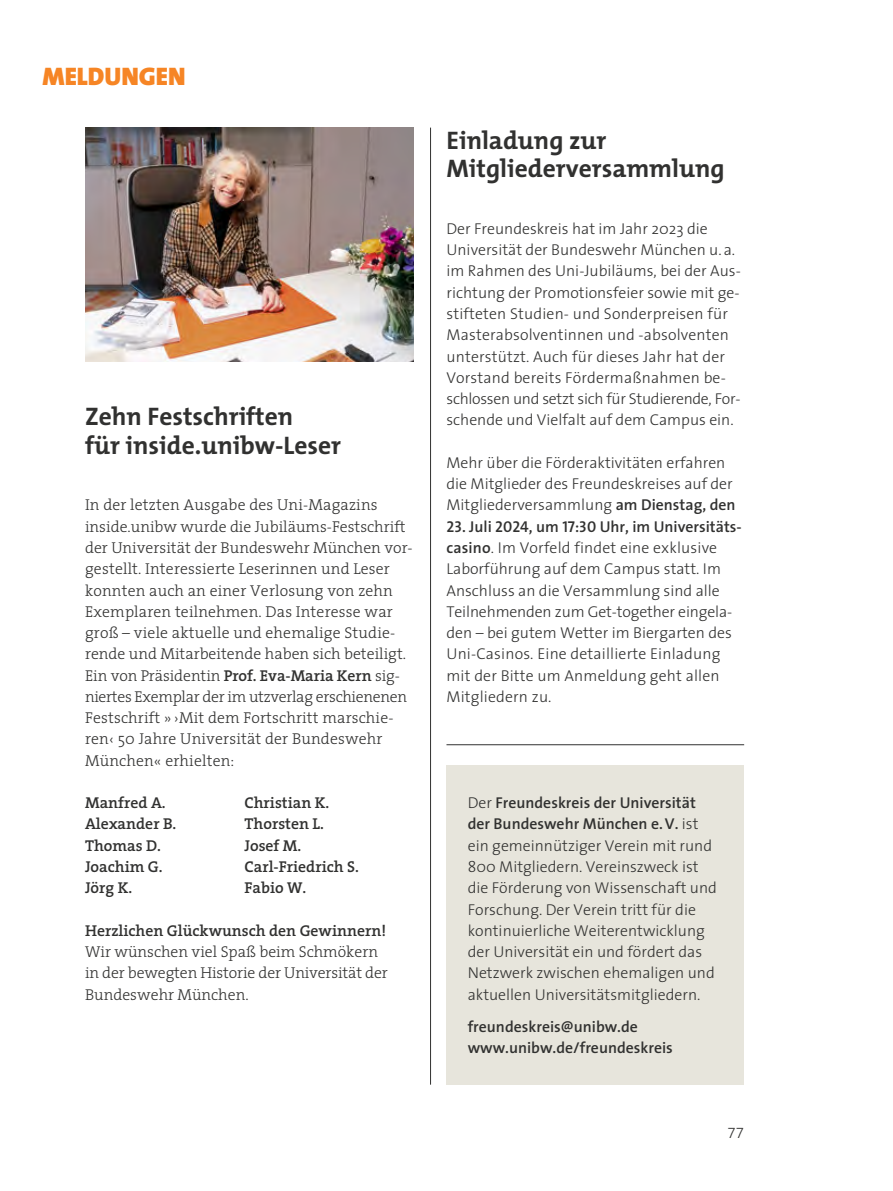
<style>
.page{position:relative;width:893px;height:1191px;background:#fff}
.page>*{position:absolute;margin:0;border:0;box-sizing:border-box;transform-origin:0 0}
.t1{font:700 25.5px/28.5px "The Mix";color:#313130}
.t2{font:900 25.5px "The Sans";color:#f68525}
.t3{font:300 15.75px/21.3px "The Sans";color:#313130}
.t4{font:300 15.75px/21.3px "The Serif";letter-spacing:.01em;color:#313130}
.t5{font:600 15.75px "The Serif";color:#313130}
.t6{font:600 15.75px/21.3px "The Sans";color:#313130}
.t7{font:15px "The Sans Light Expert";color:#313130}
.s1{font-weight:600}
.s2{font-family:"The Sans Semi Bold Caps";font-weight:400}
</style>
<div class="page">
<div style="left:446px;top:765px;width:298px;height:319px;background:#e7e5dc"></div>
<hr style="left:446px;top:744px;width:298px;height:1px;background:#313130">
<hr style="left:430px;top:128px;width:1px;height:956px;background:#313130">
<img style="left:85px;top:128px;width:329px;height:233px">
<p class="t2" style="left:43px;top:55px;width:145px">MELDUNGEN</p>
<p class="t1" style="left:85px;top:402px;width:258px">Zehn Festschriften<br>für inside.unibw-Leser</p>
<p class="t4" style="left:85px;top:494px;width:329px">In der letzten Ausgabe des Uni-Magazins inside.unibw wurde die Jubiläums-Festschrift der Universität der Bundeswehr München vor&shy;gestellt. Interessierte Leserinnen und Leser konnten auch an einer Verlosung von zehn Exemplaren teilnehmen. Das Interesse war groß – viele aktuelle und ehemalige Studie&shy;rende und Mitarbeitende haben sich beteiligt.<br>Ein von Präsidentin <span class="s1">Prof. Eva-Maria Kern</span> sig&shy;niertes Exemplar der im utzverlag erschienenen Festschrift » ›Mit dem Fortschritt marschie&shy;ren‹ 50 Jahre Universität der Bundeswehr München« erhielten:</p>
<p class="t5" style="left:85px;top:789px;width:82px">Manfred A.</p>
<p class="t5" style="left:244px;top:789px;width:86px">Christian K.</p>
<p class="t5" style="left:85px;top:811px;width:93px">Alexander B.</p>
<p class="t5" style="left:244px;top:811px;width:81px">Thorsten L.</p>
<p class="t5" style="left:85px;top:832px;width:78px">Thomas D.</p>
<p class="t5" style="left:244px;top:832px;width:58px">Josef M.</p>
<p class="t5" style="left:85px;top:853px;width:79px">Joachim G.</p>
<p class="t5" style="left:244px;top:853px;width:116px">Carl-Friedrich S.</p>
<p class="t5" style="left:85px;top:875px;width:49px">Jörg K.</p>
<p class="t5" style="left:244px;top:875px;width:63px">Fabio W.</p>
<p class="t5" style="left:85px;top:917px;width:303px">Herzlichen Glückwunsch den Gewinnern!</p>
<p class="t4" style="left:85px;top:940px;width:304px">Wir wünschen viel Spaß beim Schmökern in der bewegten Historie der Universität der<br>Bundeswehr München.</p>
<p class="t1" style="left:446px;top:125px;width:280px">Einladung zur<br>Mitgliederversammlung</p>
<p class="t3" style="left:446px;top:217px;width:296px">Der Freundeskreis hat im Jahr 2023 die Universität der Bundeswehr München u. a. im Rahmen des Uni-Jubiläums, bei der Aus&shy;richtung der Promotionsfeier sowie mit ge&shy;stifteten Studien- und Sonderpreisen für Masterabsolventinnen und -absolventen unterstützt. Auch für dieses Jahr hat der Vorstand bereits Fördermaßnahmen be&shy;schlossen und setzt sich für Studierende, For&shy;schende und Vielfalt auf dem Campus ein.</p>
<p class="t3" style="left:446px;top:451px;width:291px">Mehr über die Förderaktivitäten erfahren die Mitglieder des Freundeskreises auf der<br>Mitgliederversammlung <span class="s1">am Dienstag, den</span></p>
<p class="t3" style="left:446px;top:515px;width:297px"><span class="s2">23</span><span class="s1">. Juli</span> <span class="s2">2024</span><span class="s1">, um</span> <span class="s2">17:30</span> <span class="s1">Uhr, im Universitäts&shy;casino</span>. Im Vorfeld findet eine exklusive Laborführung auf dem Campus statt. Im Anschluss an die Versammlung sind alle Teilnehmenden zum Get-together eingela&shy;den – bei gutem Wetter im Biergarten des Uni-Casinos. Eine detaillierte Einladung mit der Bitte um Anmeldung geht allen Mitgliedern zu.</p>
<p class="t3" style="left:468px;top:791px;width:251px">Der <span class="s1">Freundeskreis der Universität der Bundeswehr München e. V.</span> ist ein gemeinnütziger Verein mit rund 800 Mitgliedern. Vereinszweck ist die Förderung von Wissenschaft und Forschung. Der Verein tritt für die kontinuierliche Weiterentwicklung der Universität ein und fördert das Netzwerk zwischen ehemaligen und aktuellen Universitätsmitgliedern.</p>
<p class="t6" style="left:468px;top:1015px;width:207px">freundeskreis@unibw.de www.unibw.de/freundeskreis</p>
<p class="t7" style="left:727px;top:1121px;width:18px">77</p>
</div>
